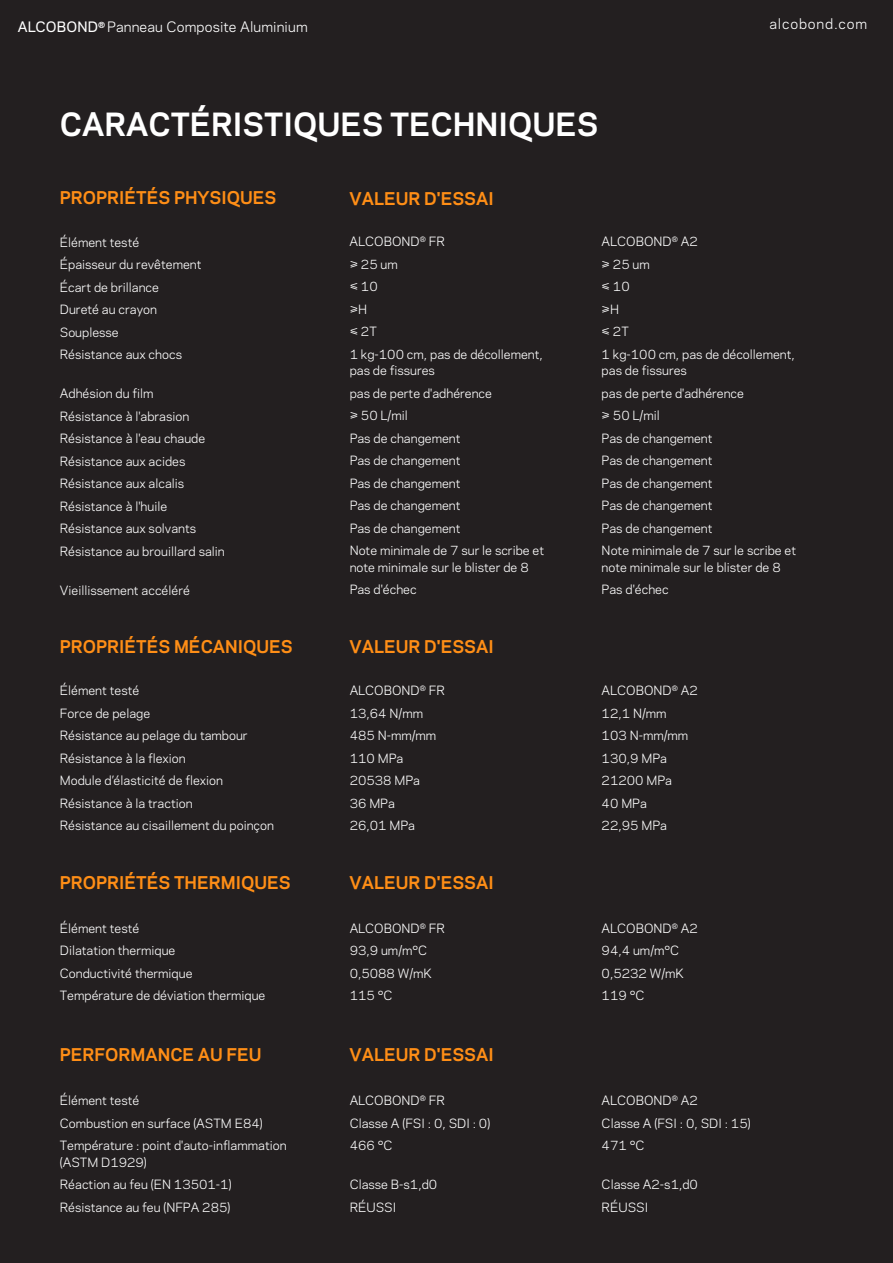
<style>
.page{position:relative;width:893px;height:1263px;background:#231f20}
.page>*{position:absolute;margin:0;border:0;box-sizing:border-box;transform-origin:0 0}
.t1{font:700 30px "Galaxie Polaris";color:#fff}
.t2{font:700 16.5px "Galaxie Polaris";color:#ff8e16}
.t3{font:13.5px "Galaxie Polaris";letter-spacing:.01em;color:#fff}
.t4{font:13.5px "Galaxie Polaris";letter-spacing:.06em;color:#fff}
.t5{font:12px/22.5px "Galaxie Polaris";color:#fff}
.s1{font-weight:500}
</style>
<div class="page">
<p class="t3" style="left:18px;top:17px;width:291px"><span class="s1">ALCOBOND</span><sup>®</sup> Panneau Composite Aluminium</p>
<p class="t4" style="left:769px;top:14px;width:99px">alcobond.com</p>
<h1 class="t1" style="left:60px;top:102px;width:540px">CARACTÉRISTIQUES TECHNIQUES</h1>
<h2 class="t2" style="left:60px;top:185px;width:218px">PROPRIÉTÉS PHYSIQUES</h2>
<h2 class="t2" style="left:350px;top:186px;width:146px">VALEUR D'ESSAI</h2>
<p class="t5" style="left:60px;top:230px;width:143px">Élément testé<br>Épaisseur du revêtement<br>Écart de brillance<br>Dureté au crayon<br>Souplesse<br>Résistance aux chocs</p>
<p class="t5" style="left:60px;top:382px;width:166px">Adhésion du film<br>Résistance à l'abrasion<br>Résistance à l'eau chaude<br>Résistance aux acides<br>Résistance aux alcalis<br>Résistance à l'huile<br>Résistance aux solvants<br>Résistance au brouillard salin</p>
<p class="t5" style="left:60px;top:578px;width:132px">Vieillissement accéléré</p>
<p class="t5" style="left:350px;top:230px;width:195px">ALCOBOND<sup>®</sup> FR<br>≥ 25 um<br>≤ 10<br>≥H<br>≤ 2T<br>1 kg-100 cm, pas de décollement,</p>
<p class="t5" style="left:350px;top:359px;width:196px">pas de fissures<br>pas de perte d'adhérence<br>≥ 50 L/mil<br>Pas de changement<br>Pas de changement<br>Pas de changement<br>Pas de changement<br>Pas de changement<br>Note minimale de 7 sur le scribe et</p>
<p class="t5" style="left:350px;top:555px;width:181px">note minimale sur le blister de 8<br>Pas d'échec</p>
<h2 class="t2" style="left:60px;top:634px;width:234px">PROPRIÉTÉS MÉCANIQUES</h2>
<h2 class="t2" style="left:350px;top:634px;width:146px">VALEUR D'ESSAI</h2>
<p class="t5" style="left:602px;top:230px;width:195px">ALCOBOND<sup>®</sup> A2<br>≥ 25 um<br>≤ 10<br>≥H<br>≤ 2T<br>1 kg-100 cm, pas de décollement,</p>
<p class="t5" style="left:602px;top:359px;width:196px">pas de fissures<br>pas de perte d'adhérence<br>≥ 50 L/mil<br>Pas de changement<br>Pas de changement<br>Pas de changement<br>Pas de changement<br>Pas de changement<br>Note minimale de 7 sur le scribe et</p>
<p class="t5" style="left:602px;top:555px;width:181px">note minimale sur le blister de 8<br>Pas d'échec</p>
<p class="t5" style="left:60px;top:679px;width:216px">Élément testé<br>Force de pelage<br>Résistance au pelage du tambour<br>Résistance à la flexion<br>Module d’élasticité de flexion<br>Résistance à la traction<br>Résistance au cisaillement du poinçon</p>
<p class="t5" style="left:350px;top:679px;width:97px">ALCOBOND<sup>®</sup> FR<br>13,64 N/mm<br>485 N-mm/mm<br>110 MPa<br>20538 MPa<br>36 MPa<br>26,01 MPa</p>
<p class="t5" style="left:602px;top:679px;width:98px">ALCOBOND<sup>®</sup> A2<br>12,1 N/mm<br>103 N-mm/mm<br>130,9 MPa<br>21200 MPa<br>40 MPa<br>22,95 MPa</p>
<h2 class="t2" style="left:60px;top:870px;width:232px">PROPRIÉTÉS THERMIQUES</h2>
<h2 class="t2" style="left:350px;top:870px;width:146px">VALEUR D'ESSAI</h2>
<p class="t5" style="left:60px;top:916px;width:207px">Élément testé<br>Dilatation thermique<br>Conductivité thermique<br>Température de déviation thermique</p>
<p class="t5" style="left:350px;top:916px;width:97px">ALCOBOND<sup>®</sup> FR<br>93,9 um/m°C<br>0,5088 W/mK<br>115 °C</p>
<p class="t5" style="left:602px;top:916px;width:98px">ALCOBOND<sup>®</sup> A2<br>94,4 um/m°C<br>0,5232 W/mK<br>119 °C</p>
<h2 class="t2" style="left:60px;top:1043px;width:203px">PERFORMANCE AU FEU</h2>
<h2 class="t2" style="left:350px;top:1043px;width:146px">VALEUR D'ESSAI</h2>
<p class="t5" style="left:60px;top:1089px;width:228px">Élément testé<br>Combustion en surface (ASTM E84)<br>Température : point d'auto-inflammation</p>
<p class="t5" style="left:60px;top:1150px;width:173px">(ASTM D1929)<br>Réaction au feu (EN 13501-1)<br>Résistance au feu (NFPA 285)</p>
<p class="t5" style="left:350px;top:1089px;width:142px">ALCOBOND<sup>®</sup> FR<br>Classe A (FSI : 0, SDI : 0)<br>466 °C</p>
<p class="t5" style="left:350px;top:1173px;width:89px">Classe B-s1,d0<br>RÉUSSI</p>
<p class="t5" style="left:602px;top:1089px;width:150px">ALCOBOND<sup>®</sup> A2<br>Classe A (FSI : 0, SDI : 15)<br>471 °C</p>
<p class="t5" style="left:602px;top:1173px;width:98px">Classe A2-s1,d0<br>RÉUSSI</p>
</div>
